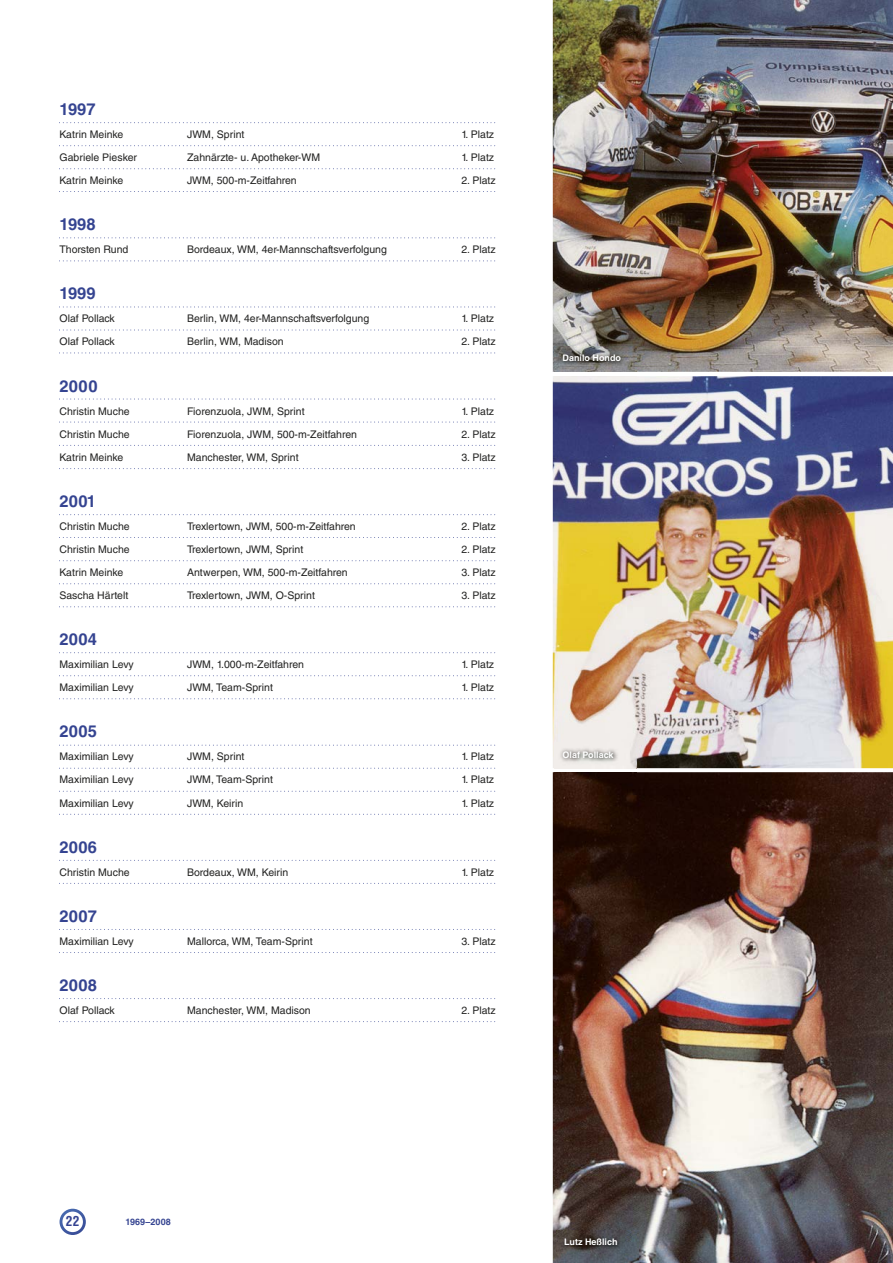
<style>
.page{position:relative;width:893px;height:1263px;background:#fff}
.page>*{position:absolute;margin:0;border:0;box-sizing:border-box;transform-origin:0 0}
.t1{font:700 16.5px "Helvetica LT Std";color:#354491}
.t2{font:700 condensed 13.5px "Helvetica LT Std";color:#354491}
.t3{font:10.5px "Helvetica LT Std";color:#222221}
.t4{font:700 9px "Helvetica LT Std";color:#fff}
.t5{font:700 9px "Helvetica LT Std";color:#354491}
</style>
<div class="page">
<img style="left:553px;top:772px;width:340px;height:491px">
<img style="left:553px;top:376px;width:340px;height:392px">
<img style="left:553px;top:0;width:340px;height:372px">
<svg style="left:62px;top:122px;width:434px;height:1px"></svg>
<svg style="left:62px;top:145px;width:434px;height:1px"></svg>
<svg style="left:62px;top:168px;width:434px;height:1px"></svg>
<svg style="left:62px;top:191px;width:434px;height:1px"></svg>
<svg style="left:62px;top:237px;width:434px;height:1px"></svg>
<svg style="left:63px;top:261px;width:432px;height:1px"></svg>
<svg style="left:63px;top:307px;width:432px;height:1px"></svg>
<svg style="left:63px;top:330px;width:432px;height:1px"></svg>
<svg style="left:63px;top:353px;width:432px;height:1px"></svg>
<svg style="left:63px;top:399px;width:433px;height:1px"></svg>
<svg style="left:63px;top:422px;width:433px;height:1px"></svg>
<svg style="left:62px;top:445px;width:434px;height:1px"></svg>
<svg style="left:62px;top:468px;width:434px;height:1px"></svg>
<svg style="left:62px;top:514px;width:434px;height:1px"></svg>
<svg style="left:62px;top:537px;width:434px;height:1px"></svg>
<svg style="left:62px;top:560px;width:434px;height:1px"></svg>
<svg style="left:62px;top:583px;width:434px;height:1px"></svg>
<svg style="left:62px;top:606px;width:434px;height:1px"></svg>
<svg style="left:62px;top:652px;width:434px;height:1px"></svg>
<svg style="left:62px;top:675px;width:434px;height:1px"></svg>
<svg style="left:62px;top:745px;width:434px;height:1px"></svg>
<svg style="left:62px;top:698px;width:434px;height:1px"></svg>
<svg style="left:62px;top:768px;width:434px;height:1px"></svg>
<svg style="left:62px;top:791px;width:434px;height:1px"></svg>
<svg style="left:62px;top:814px;width:434px;height:1px"></svg>
<svg style="left:62px;top:860px;width:434px;height:1px"></svg>
<svg style="left:62px;top:883px;width:434px;height:1px"></svg>
<svg style="left:62px;top:929px;width:434px;height:1px"></svg>
<svg style="left:62px;top:952px;width:434px;height:1px"></svg>
<svg style="left:62px;top:998px;width:434px;height:1px"></svg>
<svg style="left:62px;top:1021px;width:434px;height:1px"></svg>
<img style="left:555px;top:346px;width:82px;height:35px">
<img style="left:555px;top:743px;width:82px;height:35px">
<img style="left:556px;top:1230px;width:82px;height:33px">
<svg style="left:60px;top:1209px;width:26px;height:26px"></svg>
<div style="left:62px;top:1211px;width:21px;height:21px;background:#fff;border-radius:50%"></div>
<h1 class="t1" style="left:60px;top:103px;width:38px">1997</h1>
<p class="t3" style="left:60px;top:130px;width:65px">Katrin Meinke</p>
<p class="t3" style="left:187px;top:130px;width:59px">JWM, Sprint</p>
<p class="t3" style="left:461px;top:130px;width:34px">1. Platz</p>
<p class="t3" style="left:60px;top:154px;width:79px">Gabriele Piesker</p>
<p class="t3" style="left:187px;top:154px;width:135px">Zahnärzte- u. Apotheker-WM</p>
<p class="t3" style="left:461px;top:154px;width:34px">1. Platz</p>
<p class="t3" style="left:60px;top:177px;width:65px">Katrin Meinke</p>
<p class="t3" style="left:187px;top:177px;width:111px">JWM, 500-m-Zeitfahren</p>
<p class="t3" style="left:461px;top:177px;width:36px">2. Platz</p>
<h1 class="t1" style="left:60px;top:218px;width:38px">1998</h1>
<p class="t3" style="left:60px;top:246px;width:70px">Thorsten Rund</p>
<p class="t3" style="left:187px;top:246px;width:201px">Bordeaux, WM, 4er-Mannschaftsverfolgung</p>
<p class="t3" style="left:461px;top:246px;width:36px">2. Platz</p>
<h1 class="t1" style="left:60px;top:287px;width:38px">1999</h1>
<p class="t3" style="left:60px;top:315px;width:57px">Olaf Pollack</p>
<p class="t3" style="left:187px;top:315px;width:184px">Berlin, WM, 4er-Mannschaftsverfolgung</p>
<p class="t3" style="left:461px;top:315px;width:34px">1. Platz</p>
<p class="t3" style="left:60px;top:338px;width:57px">Olaf Pollack</p>
<p class="t3" style="left:187px;top:338px;width:98px">Berlin, WM, Madison</p>
<p class="t3" style="left:461px;top:338px;width:36px">2. Platz</p>
<h1 class="t1" style="left:60px;top:380px;width:40px">2000</h1>
<p class="t3" style="left:60px;top:407px;width:72px">Christin Muche</p>
<p class="t3" style="left:187px;top:407px;width:119px">Fiorenzuola, JWM, Sprint</p>
<p class="t3" style="left:461px;top:407px;width:34px">1. Platz</p>
<p class="t3" style="left:60px;top:430px;width:72px">Christin Muche</p>
<p class="t3" style="left:187px;top:430px;width:171px">Fiorenzuola, JWM, 500-m-Zeitfahren</p>
<p class="t3" style="left:461px;top:430px;width:36px">2. Platz</p>
<p class="t3" style="left:60px;top:453px;width:65px">Katrin Meinke</p>
<p class="t3" style="left:187px;top:453px;width:113px">Manchester, WM, Sprint</p>
<p class="t3" style="left:461px;top:453px;width:36px">3. Platz</p>
<h1 class="t1" style="left:60px;top:495px;width:38px">2001</h1>
<p class="t3" style="left:60px;top:522px;width:72px">Christin Muche</p>
<p class="t3" style="left:187px;top:522px;width:170px">Trexlertown, JWM, 500-m-Zeitfahren</p>
<p class="t3" style="left:461px;top:522px;width:36px">2. Platz</p>
<p class="t3" style="left:60px;top:545px;width:72px">Christin Muche</p>
<p class="t3" style="left:187px;top:545px;width:118px">Trexlertown, JWM, Sprint</p>
<p class="t3" style="left:461px;top:545px;width:36px">2. Platz</p>
<p class="t3" style="left:60px;top:568px;width:65px">Katrin Meinke</p>
<p class="t3" style="left:187px;top:568px;width:162px">Antwerpen, WM, 500-m-Zeitfahren</p>
<p class="t3" style="left:461px;top:568px;width:36px">3. Platz</p>
<p class="t3" style="left:59px;top:591px;width:70px">Sascha Härtelt</p>
<p class="t3" style="left:187px;top:591px;width:129px">Trexlertown, JWM, O-Sprint</p>
<p class="t3" style="left:461px;top:591px;width:36px">3. Platz</p>
<h1 class="t1" style="left:60px;top:633px;width:39px">2004</h1>
<p class="t3" style="left:60px;top:661px;width:76px">Maximilian Levy</p>
<p class="t3" style="left:187px;top:661px;width:118px">JWM, 1.000-m-Zeitfahren</p>
<p class="t3" style="left:461px;top:661px;width:34px">1. Platz</p>
<p class="t3" style="left:60px;top:684px;width:76px">Maximilian Levy</p>
<p class="t3" style="left:187px;top:684px;width:87px">JWM, Team-Sprint</p>
<p class="t3" style="left:461px;top:684px;width:34px">1. Platz</p>
<h1 class="t1" style="left:60px;top:725px;width:39px">2005</h1>
<p class="t3" style="left:60px;top:753px;width:76px">Maximilian Levy</p>
<p class="t3" style="left:187px;top:753px;width:59px">JWM, Sprint</p>
<p class="t3" style="left:461px;top:753px;width:34px">1. Platz</p>
<p class="t3" style="left:60px;top:776px;width:76px">Maximilian Levy</p>
<p class="t3" style="left:187px;top:776px;width:87px">JWM, Team-Sprint</p>
<p class="t3" style="left:461px;top:776px;width:34px">1. Platz</p>
<p class="t3" style="left:60px;top:799px;width:76px">Maximilian Levy</p>
<p class="t3" style="left:187px;top:799px;width:58px">JWM, Keirin</p>
<p class="t3" style="left:461px;top:799px;width:34px">1. Platz</p>
<h1 class="t1" style="left:60px;top:841px;width:39px">2006</h1>
<p class="t3" style="left:60px;top:868px;width:72px">Christin Muche</p>
<p class="t3" style="left:187px;top:868px;width:103px">Bordeaux, WM, Keirin</p>
<p class="t3" style="left:461px;top:868px;width:34px">1. Platz</p>
<h1 class="t1" style="left:60px;top:910px;width:39px">2007</h1>
<p class="t3" style="left:60px;top:937px;width:76px">Maximilian Levy</p>
<p class="t3" style="left:187px;top:937px;width:127px">Mallorca, WM, Team-Sprint</p>
<p class="t3" style="left:461px;top:937px;width:36px">3. Platz</p>
<h1 class="t1" style="left:60px;top:979px;width:39px">2008</h1>
<p class="t3" style="left:60px;top:1006px;width:57px">Olaf Pollack</p>
<p class="t3" style="left:187px;top:1006px;width:125px">Manchester, WM, Madison</p>
<p class="t3" style="left:461px;top:1006px;width:36px">2. Platz</p>
<p class="t4" style="left:563px;top:354px;width:60px">Danilo Hondo</p>
<p class="t4" style="left:563px;top:751px;width:52px">Olaf Pollack</p>
<p class="t2" style="left:66px;top:1216px;width:15px">22</p>
<p class="t5" style="left:125px;top:1218px;width:47px">1969–2008</p>
<p class="t4" style="left:564px;top:1239px;width:55px">Lutz Heßlich</p>
</div>
